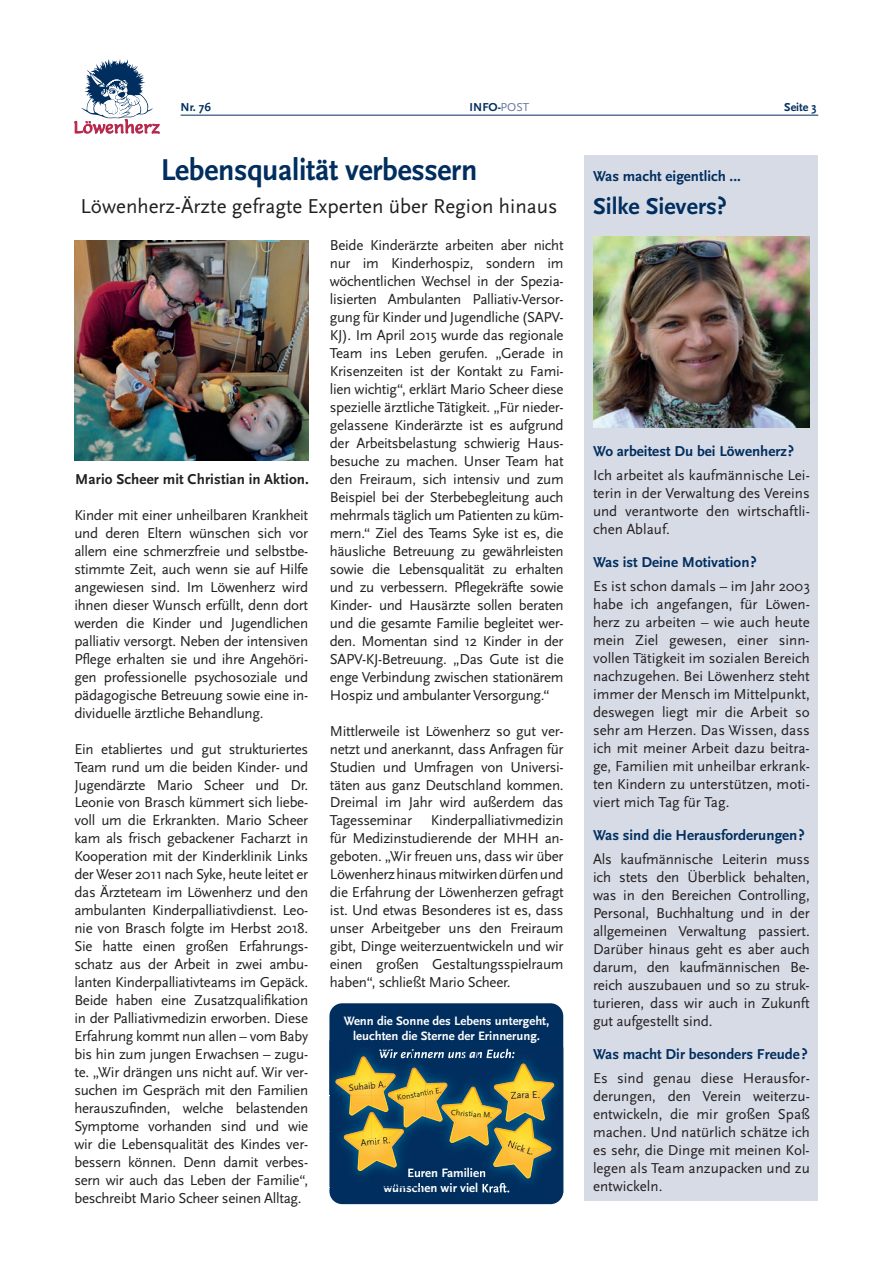
<style>
.page{position:relative;width:893px;height:1263px;background:#fff}
.page>*{position:absolute;margin:0;border:0;box-sizing:border-box;transform-origin:0 0}
.t1{font:700 31.5px "Scala Sans Pro";letter-spacing:-.01em;color:#002e5e;scale:.95 1}
.t2{font:700 24px "Scala Sans Pro";color:#002e5e}
.t3{font:21px "Scala Sans Pro";color:#231f20}
.t4{font:15px/18px "Scala Sans Pro";letter-spacing:-.02em;color:#231f20;text-align:justify}
.t5{font:700 15px "Scala Sans Pro";color:#002e5e}
.t6{font:700 15px "Scala Sans Pro";letter-spacing:.01em;color:#231f20}
.t7{font:700 12.75px/15.3px "Scala Sans";color:#fff;text-align:center}
.t8{font:700 12px "Scala Sans Pro";color:#002e5e}
.t9{font:10.05px "Scala Sans";color:#231f20}
.t10{font:9.45px "Scala Sans";color:#231f20}
.t11{font:8.1px "Scala Sans";color:#231f20}
.s1{font-weight:400;color:#68799e}
</style>
<div class="page">
<div style="left:584px;top:155px;width:234px;height:1046px;background:#d7dbe6"></div>
<hr style="left:181px;top:115px;width:637px;height:1px;background:#002e5e">
<svg style="left:74px;top:59px;width:86px;height:75px"></svg>
<img style="left:593px;top:237px;width:217px;height:190px">
<div style="left:329px;top:1003px;width:234px;height:201px;background:#002e5e;border-radius:13px"></div>
<img style="left:329px;top:1040px;width:41px;height:56px">
<img style="left:477px;top:1149px;width:86px;height:46px">
<img style="left:477px;top:1183px;width:32px;height:9px">
<img style="left:506px;top:1048px;width:51px;height:47px">
<img style="left:478px;top:1049px;width:36px;height:7px">
<img style="left:329px;top:1132px;width:1px;height:55px">
<img style="left:329px;top:1096px;width:1px;height:36px">
<img style="left:383px;top:1183px;width:37px;height:4px">
<img style="left:413px;top:1052px;width:51px;height:4px">
<img style="left:380px;top:1052px;width:32px;height:4px">
<svg style="left:335px;top:1056px;width:219px;height:122px"></svg>
<img style="left:443px;top:1106px;width:55px;height:12px">
<img style="left:445px;top:1088px;width:51px;height:29px">
<img style="left:74px;top:241px;width:234px;height:220px">
<p class="t8" style="left:181px;top:102px;width:32px">Nr. 76</p>
<p class="t8" style="left:470px;top:102px;width:61px">INFO-<span class="s1">POST</span></p>
<p class="t8" style="left:784px;top:102px;width:34px">Seite 3</p>
<h1 class="t1" style="left:161px;top:155px;width:335px">Lebensqualität verbessern</h1>
<h3 class="t3" style="left:81px;top:196px;width:478px">Löwenherz-Ärzte gefragte Experten über Region hinaus</h3>
<p class="t6" style="left:75px;top:472px;width:235px">Mario Scheer mit Christian in Aktion.</p>
<p class="t4" style="left:74px;top:507px;width:235px">Kinder mit einer unheilbaren Krankheit und deren Eltern wünschen sich vor allem eine schmerzfreie und selbstbe&shy;stimmte Zeit, auch wenn sie auf Hilfe angewiesen sind. Im Löwenherz wird ihnen dieser Wunsch erfüllt, denn dort werden die Kinder und Jugendlichen palliativ versorgt. Neben der intensiven Pflege erhalten sie und ihre Angehöri&shy;gen professionelle psychosoziale und pädagogische Betreuung sowie eine in&shy;dividuelle ärztliche Behandlung.</p>
<p class="t4" style="left:74px;top:740px;width:235px">Ein etabliertes und gut strukturiertes Team rund um die beiden Kinder- und Jugendärzte Mario Scheer und Dr.<br>Leonie von Brasch kümmert sich liebe&shy;voll um die Erkrankten. Mario Scheer kam als frisch gebackener Facharzt in Kooperation mit der Kinderklinik Links der Weser 2011 nach Syke, heute leitet er das Ärzteteam im Löwenherz und den ambulanten Kinderpalliativdienst. Leo&shy;nie von Brasch folgte im Herbst 2018.<br>Sie hatte einen großen Erfahrungs&shy;schatz aus der Arbeit in zwei ambu&shy;lanten Kinderpalliativteams im Gepäck.<br>Beide haben eine Zusatzqualifikation in der Palliativmedizin erworben. Diese Erfahrung kommt nun allen – vom Baby bis hin zum jungen Erwachsen – zugu&shy;te. „Wir drängen uns nicht auf. Wir ver&shy;suchen im Gespräch mit den Familien herauszufinden, welche belastenden Symptome vorhanden sind und wie wir die Lebensqualität des Kindes ver&shy;bessern können. Denn damit verbes&shy;sern wir auch das Leben der Familie“, beschreibt Mario Scheer seinen Alltag.</p>
<p class="t4" style="left:330px;top:237px;width:235px">Beide Kinderärzte arbeiten aber nicht nur im Kinderhospiz, sondern im wöchentlichen Wechsel in der Spezia&shy;lisierten Ambulanten Palliativ-Versor&shy;gung für Kinder und Jugendliche (SAPV-KJ). Im April 2015 wurde das regionale Team ins Leben gerufen. „Gerade in Krisenzeiten ist der Kontakt zu Fami&shy;lien wichtig“, erklärt Mario Scheer diese spezielle ärztliche Tätigkeit. „Für nieder&shy;gelassene Kinderärzte ist es aufgrund der Arbeitsbelastung schwierig Haus&shy;besuche zu machen. Unser Team hat den Freiraum, sich intensiv und zum Beispiel bei der Sterbebegleitung auch mehrmals täglich um Patienten zu küm&shy;mern.“ Ziel des Teams Syke ist es, die häusliche Betreuung zu gewährleisten sowie die Lebensqualität zu erhalten und zu verbessern. Pflegekräfte sowie Kinder- und Hausärzte sollen beraten und die gesamte Familie begleitet wer&shy;den. Momentan sind 12 Kinder in der SAPV-KJ-Betreuung. „Das Gute ist die enge Verbindung zwischen stationärem Hospiz und ambulanter Versorgung.“</p>
<p class="t4" style="left:330px;top:722px;width:235px">Mittlerweile ist Löwenherz so gut ver&shy;netzt und anerkannt, dass Anfragen für Studien und Umfragen von Universi&shy;täten aus ganz Deutschland kommen.<br>Dreimal im Jahr wird außerdem das Tagesseminar Kinderpalliativmedizin für Medizinstudierende der MHH an&shy;geboten. „Wir freuen uns, dass wir über Löwenherz hinaus mitwirken dürfen und die Erfahrung der Löwenherzen gefragt ist. Und etwas Besonderes ist es, dass unser Arbeitgeber uns den Freiraum gibt, Dinge weiterzuentwickeln und wir einen großen Gestaltungsspielraum haben“, schließt Mario Scheer.</p>
<p class="t7" style="left:344px;top:1014px;width:207px">Wenn die Sonne des Lebens untergeht, leuchten die Sterne der Erinnerung.</p>
<p class="t10" style="left:348px;top:1084px;width:39px;rotate:-6deg">Suhaib A.</p>
<p class="t11" style="left:397px;top:1095px;width:47px;rotate:-10deg">Konstantin E.</p>
<p class="t10" style="left:361px;top:1140px;width:31px;rotate:-6deg">Amir R.</p>
<p class="t11" style="left:451px;top:1109px;width:43px;rotate:4deg">Christian M.</p>
<p class="t9" style="left:510px;top:1092px;width:31px;rotate:-2deg">Zara E.</p>
<p class="t10" style="left:509px;top:1140px;width:29px;rotate:20deg">Nick L.</p>
<p class="t7" style="left:383px;top:1166px;width:128px">Euren Familien wünschen wir viel Kraft.</p>
<p class="t5" style="left:593px;top:170px;width:149px">Was macht eigentlich ...</p>
<h2 class="t2" style="left:593px;top:196px;width:135px">Silke Sievers?</h2>
<p class="t5" style="left:593px;top:444px;width:203px">Wo arbeitest Du bei Löwenherz?</p>
<p class="t4" style="left:593px;top:467px;width:218px">Ich arbeitet als kaufmännische Lei&shy;terin in der Verwaltung des Vereins und verantworte den wirtschaftli&shy;chen Ablauf.</p>
<p class="t5" style="left:593px;top:555px;width:165px">Was ist Deine Motivation?</p>
<p class="t4" style="left:593px;top:578px;width:218px">Es ist schon damals – im Jahr 2003 habe ich angefangen, für Löwen&shy;herz zu arbeiten – wie auch heute mein Ziel gewesen, einer sinn&shy;vollen Tätigkeit im sozialen Bereich nachzugehen. Bei Löwenherz steht immer der Mensch im Mittelpunkt, deswegen liegt mir die Arbeit so sehr am Herzen. Das Wissen, dass ich mit meiner Arbeit dazu beitra&shy;ge, Familien mit unheilbar erkrank&shy;ten Kindern zu unterstützen, moti&shy;viert mich Tag für Tag.</p>
<p class="t5" style="left:593px;top:828px;width:213px">Was sind die Herausforderungen?</p>
<p class="t4" style="left:593px;top:851px;width:218px">Als kaufmännische Leiterin muss ich stets den Überblick behalten, was in den Bereichen Controlling, Personal, Buchhaltung und in der allgemeinen Verwaltung passiert.<br>Darüber hinaus geht es aber auch darum, den kaufmännischen Be&shy;reich auszubauen und so zu struk&shy;turieren, dass wir auch in Zukunft gut aufgestellt sind.</p>
<p class="t5" style="left:593px;top:1047px;width:216px">Was macht Dir besonders Freude?</p>
<p class="t4" style="left:593px;top:1070px;width:218px">Es sind genau diese Herausfor&shy;derungen, den Verein weiterzu&shy;entwickeln, die mir großen Spaß machen. Und natürlich schätze ich es sehr, die Dinge mit meinen Kol&shy;legen als Team anzupacken und zu entwickeln.</p>
</div>
